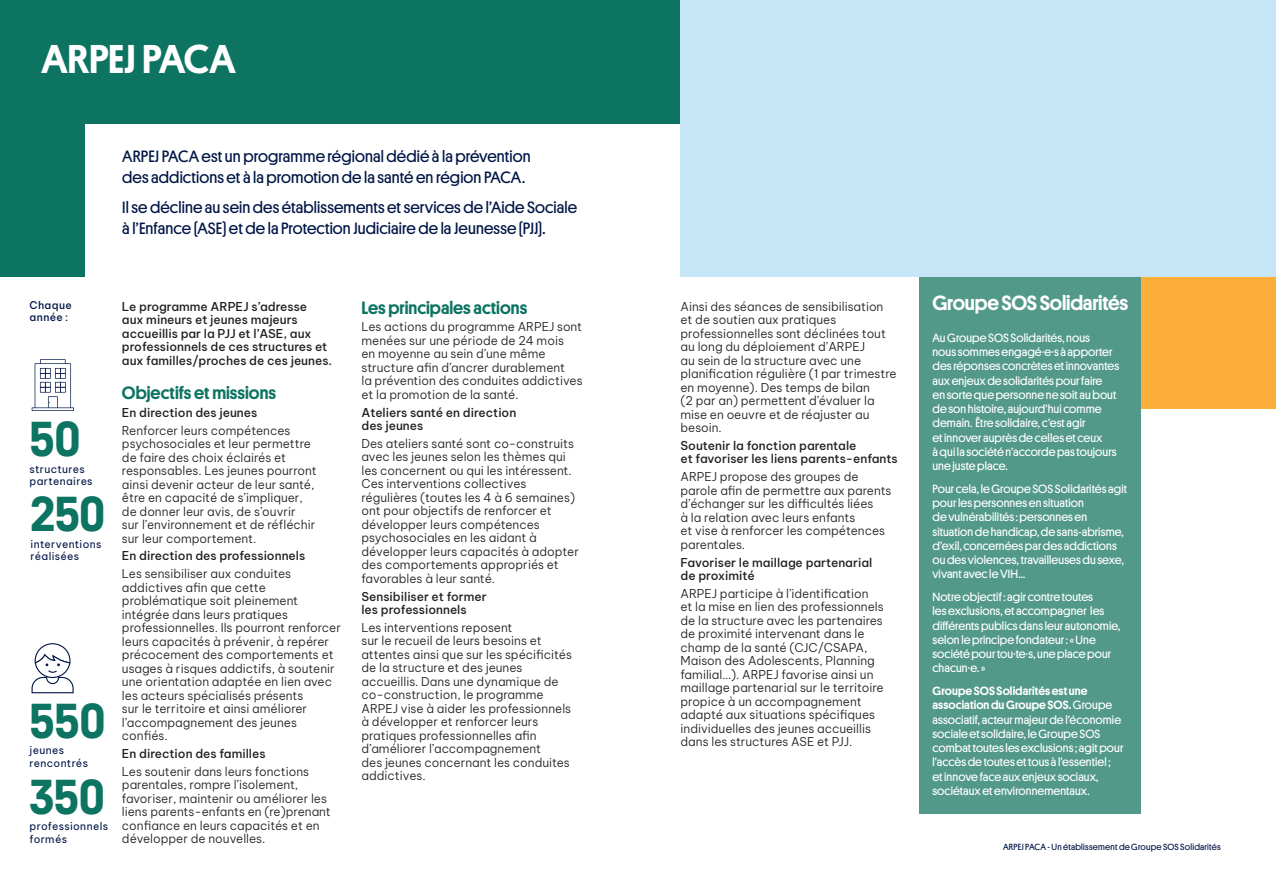
<style>
.page{position:relative;width:1276px;height:893px;background:#fff}
.page>*{position:absolute;margin:0;border:0;box-sizing:border-box;transform-origin:0 0}
._2_mot_clé{font:500 49.5px "Platform";color:#0d7462}
._2_nom{font:500 40.5px "Platform";letter-spacing:-.005em;color:#fff}
.t1{font:500 20.7px "Platform";letter-spacing:-.01em;color:#fff}
._2_texte{font:500 18px "Platform";color:#0d7462}
._2_sous_titre{font:500 18px "Platform";color:#0d7462}
._2_intro{font:16.5px/21px "Platform";letter-spacing:.005em;color:#001646}
._2_texte-2{font:300 12px/13.5px "Be Vietnam Pro";color:#231f20}
.Texte_courant{font:12px/14.2px "Platform";letter-spacing:.005em;color:#fff}
._2_texte-3{font:500 12px/13.5px "Be Vietnam Pro";color:#231f20}
._2_texte_mot_clé{font:10.5px/12.6px "Be Vietnam Pro";letter-spacing:.03em;color:#001646}
._2_texte_mot_clé-2{font:500 10.5px/12.6px "Be Vietnam Pro";letter-spacing:.035em;color:#001646}
._4_texte{font:9px "Platform";letter-spacing:.025em;color:#001646}
.s1{font-weight:500}
</style>
<div class="page">
<div style="left:1119px;top:274px;width:157px;height:135px;background:#fbae39"></div>
<div style="left:919px;top:276px;width:222px;height:538px;background:#539989"></div>
<div style="left:0;top:0;width:680px;height:276px;background:#0d7462"></div>
<div style="left:85px;top:124px;width:595px;height:769px;background:#fff"></div>
<div style="left:680px;top:0;width:596px;height:276px;background:#c6e6f8"></div>
<svg style="left:31px;top:643px;width:43px;height:51px"></svg>
<svg style="left:32px;top:407px;width:42px;height:4px"></svg>
<svg style="left:35px;top:359px;width:36px;height:49px"></svg>
<p class="_2_nom" style="left:41px;top:29px;width:196px">ARPEJ PACA</p>
<p class="_2_intro" style="left:122px;top:145px;width:410px">ARPEJ PACA est un programme régional dédié à la prévention des addictions et à la promotion de la santé en région PACA.</p>
<p class="_2_intro" style="left:122px;top:196px;width:456px">Il se décline au sein des établissements et services de l’Aide Sociale à l’Enfance (ASE) et de la Protection Judiciaire de la Jeunesse (PJJ).</p>
<p class="_2_texte_mot_clé-2" style="left:30px;top:297px;width:44px">Chaque année :</p>
<p class="_2_mot_clé" style="left:30px;top:403px;width:53px">50</p>
<p class="_2_texte_mot_clé" style="left:30px;top:461px;width:65px">structures partenaires</p>
<p class="_2_mot_clé" style="left:31px;top:478px;width:76px">250</p>
<p class="_2_texte_mot_clé" style="left:31px;top:536px;width:72px">interventions réalisées</p>
<p class="_2_mot_clé" style="left:30px;top:684px;width:77px">550</p>
<p class="_2_texte_mot_clé" style="left:30px;top:743px;width:60px">jeunes rencontrés</p>
<p class="_2_mot_clé" style="left:30px;top:760px;width:77px">350</p>
<p class="_2_texte_mot_clé" style="left:30px;top:819px;width:80px">professionnels formés</p>
<p class="_2_texte-3" style="left:122px;top:298px;width:212px">Le programme ARPEJ s’adresse<br>aux mineurs et jeunes majeurs accueillis par la PJJ et l’ASE, aux professionnels de ces structures et aux familles/proches de ces jeunes.</p>
<p class="_2_sous_titre" style="left:122px;top:380px;width:156px">Objectifs et missions</p>
<p class="_2_texte-3" style="left:122px;top:404px;width:137px">En direction des jeunes</p>
<p class="_2_texte-2" style="left:122px;top:422px;width:196px">Renforcer leurs compétences psychosociales et leur permettre de faire des choix éclairés et responsables. Les jeunes pourront ainsi devenir acteur de leur santé, être en capacité de s’impliquer, de donner leur avis, de s’ouvrir<br>sur l’environnement et de réfléchir sur leur comportement.</p>
<p class="_2_texte-3" style="left:122px;top:548px;width:185px">En direction des professionnels</p>
<p class="_2_texte-2" style="left:122px;top:566px;width:220px">Les sensibiliser aux conduites addictives afin que cette problématique soit pleinement intégrée dans leurs pratiques professionnelles. Ils pourront renforcer leurs capacités à prévenir, à repérer précocement des comportements et usages à risques addictifs, à soutenir une orientation adaptée en lien avec les acteurs spécialisés présents<br>sur le territoire et ainsi améliorer l’accompagnement des jeunes confiés.</p>
<p class="_2_texte-3" style="left:122px;top:745px;width:145px">En direction des familles</p>
<p class="_2_texte-2" style="left:122px;top:763px;width:210px">Les soutenir dans leurs fonctions parentales, rompre l’isolement, favoriser, maintenir ou améliorer les liens parents-enfants en (re)prenant confiance en leurs capacités et en développer de nouvelles.</p>
<p class="_2_texte" style="left:361px;top:294px;width:167px">Les principales actions</p>
<p class="_2_texte-2" style="left:361px;top:319px;width:223px">Les actions du programme ARPEJ sont menées sur une période de 24 mois<br>en moyenne au sein d’une même structure afin d’ancrer durablement<br>la prévention des conduites addictives et la promotion de la santé.</p>
<p class="_2_texte-3" style="left:361px;top:404px;width:156px">Ateliers santé en direction des jeunes</p>
<p class="_2_texte-2" style="left:361px;top:436px;width:219px">Des ateliers santé sont co-construits avec les jeunes selon les thèmes qui les concernent ou qui les intéressent.<br>Ces interventions collectives régulières (toutes les 4 à 6 semaines) ont pour objectifs de renforcer et développer leurs compétences psychosociales en les aidant à développer leurs capacités à adopter des comportements appropriés et favorables à leur santé.</p>
<p class="_2_texte-3" style="left:361px;top:588px;width:127px">Sensibiliser et former les professionnels</p>
<p class="_2_texte-2" style="left:361px;top:620px;width:212px">Les interventions reposent<br>sur le recueil de leurs besoins et attentes ainsi que sur les spécificités de la structure et des jeunes accueillis. Dans une dynamique de co-construction, le programme<br>ARPEJ vise à aider les professionnels à développer et renforcer leurs pratiques professionnelles afin d’améliorer l’accompagnement<br>des jeunes concernant les conduites addictives.</p>
<p class="_2_texte-2" style="left:680px;top:298px;width:218px">Ainsi des séances de sensibilisation et de soutien aux pratiques professionnelles sont déclinées tout au long du déploiement d’ARPEJ<br>au sein de la structure avec une planification régulière (1 par trimestre en moyenne). Des temps de bilan<br>(2 par an) permettent d’évaluer la mise en oeuvre et de réajuster au besoin.</p>
<p class="_2_texte-3" style="left:680px;top:438px;width:219px">Soutenir la fonction parentale<br>et favoriser les liens parents-enfants</p>
<p class="_2_texte-2" style="left:680px;top:469px;width:212px">ARPEJ propose des groupes de parole afin de permettre aux parents d’échanger sur les difficultés liées<br>à la relation avec leurs enfants<br>et vise à renforcer les compétences parentales.</p>
<p class="_2_texte-3" style="left:680px;top:554px;width:193px">Favoriser le maillage partenarial de proximité</p>
<p class="_2_texte-2" style="left:680px;top:585px;width:205px">ARPEJ participe à l’identification<br>et la mise en lien des professionnels de la structure avec les partenaires de proximité intervenant dans le champ de la santé (CJC/CSAPA, Maison des Adolescents, Planning familial…). ARPEJ favorise ainsi un maillage partenarial sur le territoire propice à un accompagnement adapté aux situations spécifiques individuelles des jeunes accueillis dans les structures ASE et PJJ.</p>
<p class="t1" style="left:932px;top:288px;width:197px">Groupe SOS Solidarités</p>
<p class="Texte_courant" style="left:932px;top:330px;width:188px">Au Groupe SOS Solidarités, nous<br>nous sommes engagé·e·s à apporter des réponses concrètes et innovantes aux enjeux de solidarités pour faire<br>en sorte que personne ne soit au bout de son histoire, aujourd’hui comme demain. Être solidaire, c’est agir<br>et innover auprès de celles et ceux<br>à qui la société n’accorde pas toujours une juste place.</p>
<p class="Texte_courant" style="left:932px;top:481px;width:196px">Pour cela, le Groupe SOS Solidarités agit pour les personnes en situation<br>de vulnérabilités : personnes en situation de handicap, de sans-abrisme, d’exil, concernées par des addictions ou des violences, travailleuses du sexe, vivant avec le VIH…</p>
<p class="Texte_courant" style="left:932px;top:589px;width:189px">Notre objectif : agir contre toutes<br>les exclusions, et accompagner les différents publics dans leur autonomie, selon le principe fondateur : « Une société pour tou·te·s, une place pour chacun·e. »</p>
<p class="Texte_courant" style="left:932px;top:683px;width:192px"><span class="s1">Groupe SOS Solidarités est une association du Groupe SOS.</span> Groupe associatif, acteur majeur de l’économie sociale et solidaire, le Groupe SOS combat toutes les exclusions ; agit pour l’accès de toutes et tous à l’essentiel ; et innove face aux enjeux sociaux, sociétaux et environnementaux.</p>
<p class="_4_texte" style="left:1003px;top:841px;width:219px">ARPEJ PACA - Un établissement de Groupe SOS Solidarités</p>
</div>
